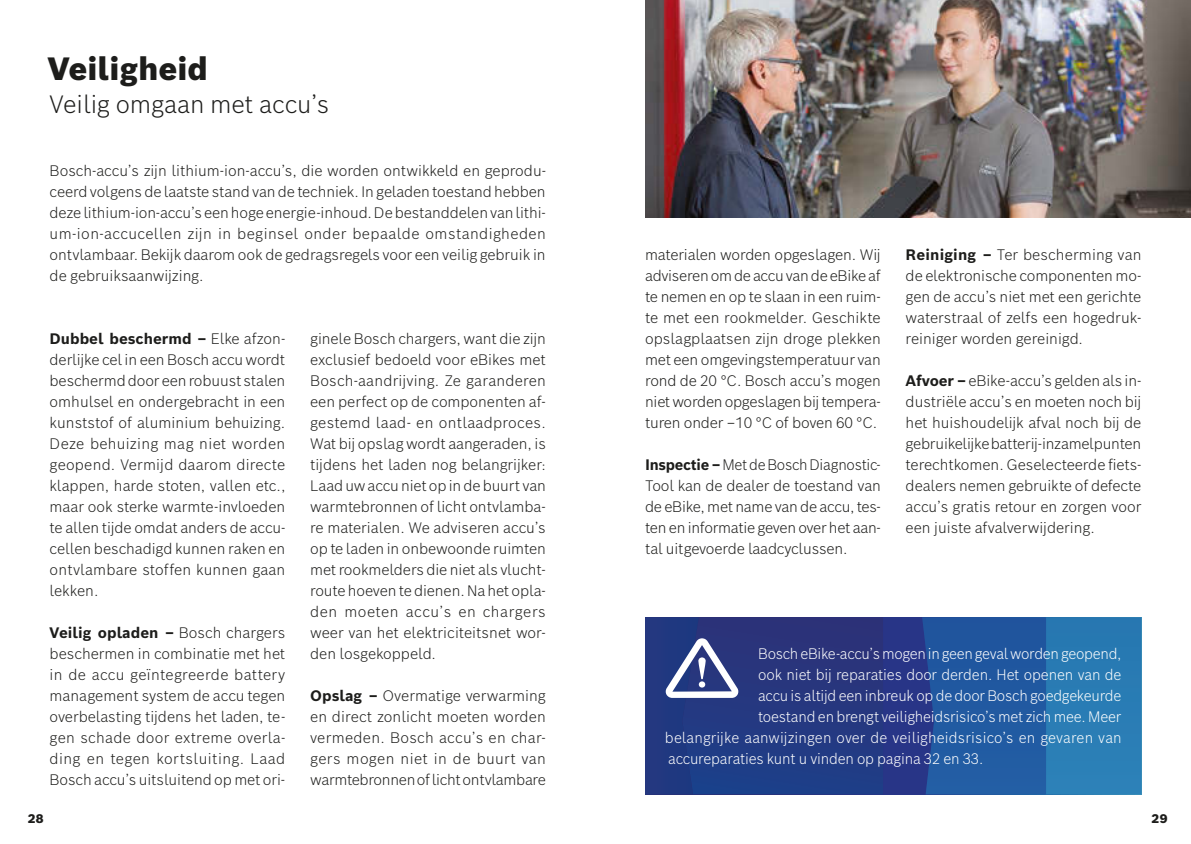
<style>
.page{position:relative;width:1191px;height:844px;background:#fff}
.page>*{position:absolute;margin:0;border:0;box-sizing:border-box;transform-origin:0 0}
.t1{font:900 31.5px "Bosch Sans";color:#1d1d1b}
.t2{font:300 24.5px "Bosch Sans";color:#1d1d1b}
.t3{font:300 14.88px/21px "Bosch Sans";letter-spacing:-.005em;color:#1d1d1b;text-align:justify}
.t4{font:300 14.88px "Bosch Sans";letter-spacing:-.01em;color:#fff}
.t5{font:300 14.88px "Bosch Sans";letter-spacing:.015em;color:#fff}
.t6{font:900 12.25px "Bosch Sans";color:#1d1d1b}
.s1{font-weight:700}
</style>
<div class="page">
<img style="left:645px;top:0;width:546px;height:218px">
<div style="left:1046px;top:617px;width:95px;height:177px;background:#297cb5"></div>
<svg style="left:645px;top:617px;width:401px;height:177px;background:#28458c"></svg>
<h1 class="t1" style="left:48px;top:47px;width:161px">Veiligheid</h1>
<h2 class="t2" style="left:50px;top:87px;width:281px">Veilig omgaan met accu’s</h2>
<p class="t3" style="left:50px;top:159px;width:498px">Bosch-accu’s zijn lithium-ion-accu’s, die worden ontwikkeld en geprodu&shy;ceerd volgens de laatste stand van de techniek. In geladen toestand hebben deze lithium-ion-accu’s een hoge energie-inhoud. De bestanddelen van lithi&shy;um-ion-accucellen zijn in beginsel onder bepaalde omstandigheden ontvlambaar. Bekijk daarom ook de gedragsregels voor een veilig gebruik in de gebruiksaanwijzing.</p>
<p class="t3" style="left:50px;top:327px;width:237px"><span class="s1">Dubbel beschermd –</span> Elke afzon&shy;derlijke cel in een Bosch accu wordt beschermd door een robuust stalen omhulsel en ondergebracht in een kunststof of aluminium behuizing.<br>Deze behuizing mag niet worden geopend. Vermijd daarom directe klappen, harde stoten, vallen etc., maar ook sterke warmte-invloeden te allen tijde omdat anders de accu&shy;cellen beschadigd kunnen raken en ontvlambare stoffen kunnen gaan lekken.</p>
<p class="t3" style="left:50px;top:621px;width:237px"><span class="s1">Veilig opladen –</span> Bosch chargers beschermen in combinatie met het in de accu geïntegreerde battery management system de accu tegen overbelasting tijdens het laden, te&shy;gen schade door extreme overla&shy;ding en tegen kortsluiting. Laad Bosch accu’s uitsluitend op met ori-</p>
<p class="t3" style="left:310px;top:327px;width:237px">ginele Bosch chargers, want die zijn exclusief bedoeld voor eBikes met Bosch-aandrijving. Ze garanderen een perfect op de componenten af&shy;gestemd laad- en ontlaadproces.<br>Wat bij opslag wordt aangeraden, is tijdens het laden nog belangrijker:<br>Laad uw accu niet op in de buurt van warmtebronnen of licht ontvlamba&shy;re materialen. We adviseren accu’s op te laden in onbewoonde ruimten met rookmelders die niet als vlucht&shy;route hoeven te dienen. Na het opla&shy;den moeten accu’s en chargers weer van het elektriciteitsnet wor&shy;den losgekoppeld.</p>
<p class="t3" style="left:310px;top:684px;width:237px"><span class="s1">Opslag –</span> Overmatige verwarming en direct zonlicht moeten worden vermeden. Bosch accu’s en char&shy;gers mogen niet in de buurt van warmtebronnen of licht ontvlambare</p>
<p class="t3" style="left:645px;top:243px;width:237px">materialen worden opgeslagen. Wij adviseren om de accu van de eBike af te nemen en op te slaan in een ruim&shy;te met een rookmelder. Geschikte opslagplaatsen zijn droge plekken met een omgevingstemperatuur van rond de 20 °C. Bosch accu’s mogen niet worden opgeslagen bij tempera&shy;turen onder –10 °C of boven 60 °C.</p>
<p class="t3" style="left:645px;top:453px;width:237px"><span class="s1">Inspectie –</span> Met de Bosch Diagnostic-Tool kan de dealer de toestand van de eBike, met name van de accu, tes&shy;ten en informatie geven over het aan&shy;tal uitgevoerde laadcyclussen.</p>
<p class="t3" style="left:905px;top:243px;width:237px"><span class="s1">Reiniging –</span> Ter bescherming van de elektronische componenten mo&shy;gen de accu’s niet met een gerichte waterstraal of zelfs een hogedruk&shy;reiniger worden gereinigd.</p>
<p class="t3" style="left:905px;top:369px;width:237px"><span class="s1">Afvoer –</span> eBike-accu’s gelden als in&shy;dustriële accu’s en moeten noch bij het huishoudelijk afval noch bij de gebruikelijke batterij-inzamelpunten terechtkomen. Geselecteerde fiets&shy;dealers nemen gebruikte of defecte accu’s gratis retour en zorgen voor een juiste afvalverwijdering.</p>
<p class="t4" style="left:758px;top:643px;width:365px">Bosch eBike-accu’s mogen in geen geval worden geopend,</p>
<p class="t4" style="left:758px;top:664px;width:365px">ook niet bij reparaties door derden. Het openen van de</p>
<p class="t4" style="left:758px;top:685px;width:365px">accu is altijd een inbreuk op de door Bosch goedgekeurde</p>
<p class="t4" style="left:758px;top:706px;width:364px">toestand en brengt veiligheidsrisico’s met zich mee. Meer</p>
<p class="t5" style="left:665px;top:727px;width:458px">belangrijke aanwijzingen over de veiligheidsrisico’s en gevaren van</p>
<p class="t4" style="left:668px;top:748px;width:317px">accureparaties kunt u vinden op pagina 32 en 33.</p>
<p class="t6" style="left:28px;top:810px;width:17px">28</p>
<p class="t6" style="left:1151px;top:810px;width:17px">29</p>
</div>
